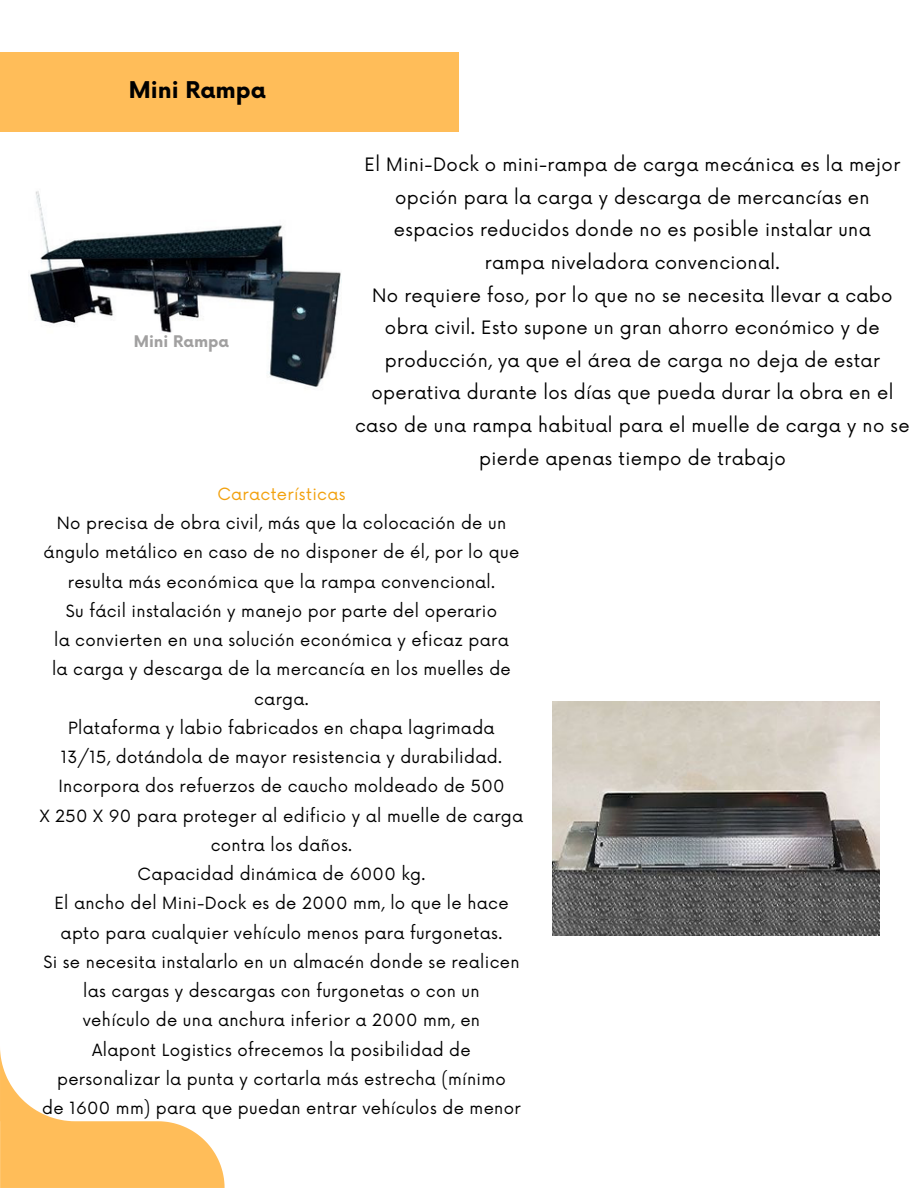
<style>
.page{position:relative;width:918px;height:1188px;background:#fff}
.page>*{position:absolute;margin:0;border:0;box-sizing:border-box;transform-origin:0 0}
.t1{font:700 22.5px "Now";color:#000}
.t2{font:18px/32.7px "Now";letter-spacing:.02em;color:#000;text-align:center}
.t3{font:16.35px/29.2px "Now";letter-spacing:.02em;color:#000;text-align:center}
.t4{font:700 15.6px "Now";color:#a1a0a0}
.s1{color:#f2a10e}
</style>
<div class="page">
<svg style="left:0;top:1050px;width:225px;height:138px"></svg>
<img style="left:30px;top:191px;width:312px;height:196px">
<img style="left:552px;top:702px;width:328px;height:234px">
<div style="left:0;top:52px;width:459px;height:79px;background:#ffbd59"></div>
<p class="t1" style="left:129px;top:78px;width:139px">Mini Rampa</p>
<h2 class="t2" style="left:355px;top:149px;width:556px">El Mini-Dock o mini-rampa de carga mecánica es la mejor opción para la carga y descarga de mercancías en espacios reducidos donde no es posible instalar una<br>rampa niveladora convencional.<br>No requiere foso, por lo que no se necesita llevar a cabo obra civil. Esto supone un gran ahorro económico y de producción, ya que el área de carga no deja de estar operativa durante los días que pueda durar la obra en el caso de una rampa habitual para el muelle de carga y no se pierde apenas tiempo de trabajo</h2>
<h2 class="t3" style="left:40px;top:480px;width:485px"><span class="s1">Características<br></span>No precisa de obra civil, más que la colocación de un ángulo metálico en caso de no disponer de él, por lo que resulta más económica que la rampa convencional.<br>Su fácil instalación y manejo por parte del operario<br>la convierten en una solución económica y eficaz para<br>la carga y descarga de la mercancía en los muelles de carga.<br>Plataforma y labio fabricados en chapa lagrimada<br>13/15, dotándola de mayor resistencia y durabilidad.<br>Incorpora dos refuerzos de caucho moldeado de 500<br>X 250 X 90 para proteger al edificio y al muelle de carga contra los daños.<br>Capacidad dinámica de 6000 kg.<br>El ancho del Mini-Dock es de 2000 mm, lo que le hace apto para cualquier vehículo menos para furgonetas.<br>Si se necesita instalarlo en un almacén donde se realicen las cargas y descargas con furgonetas o con un<br>vehículo de una anchura inferior a 2000 mm, en<br>Alapont Logistics ofrecemos la posibilidad de personalizar la punta y cortarla más estrecha (mínimo<br>de 1600 mm) para que puedan entrar vehículos de menor</h2>
<p class="t4" style="left:134px;top:333px;width:97px">Mini Rampa</p>
</div>
